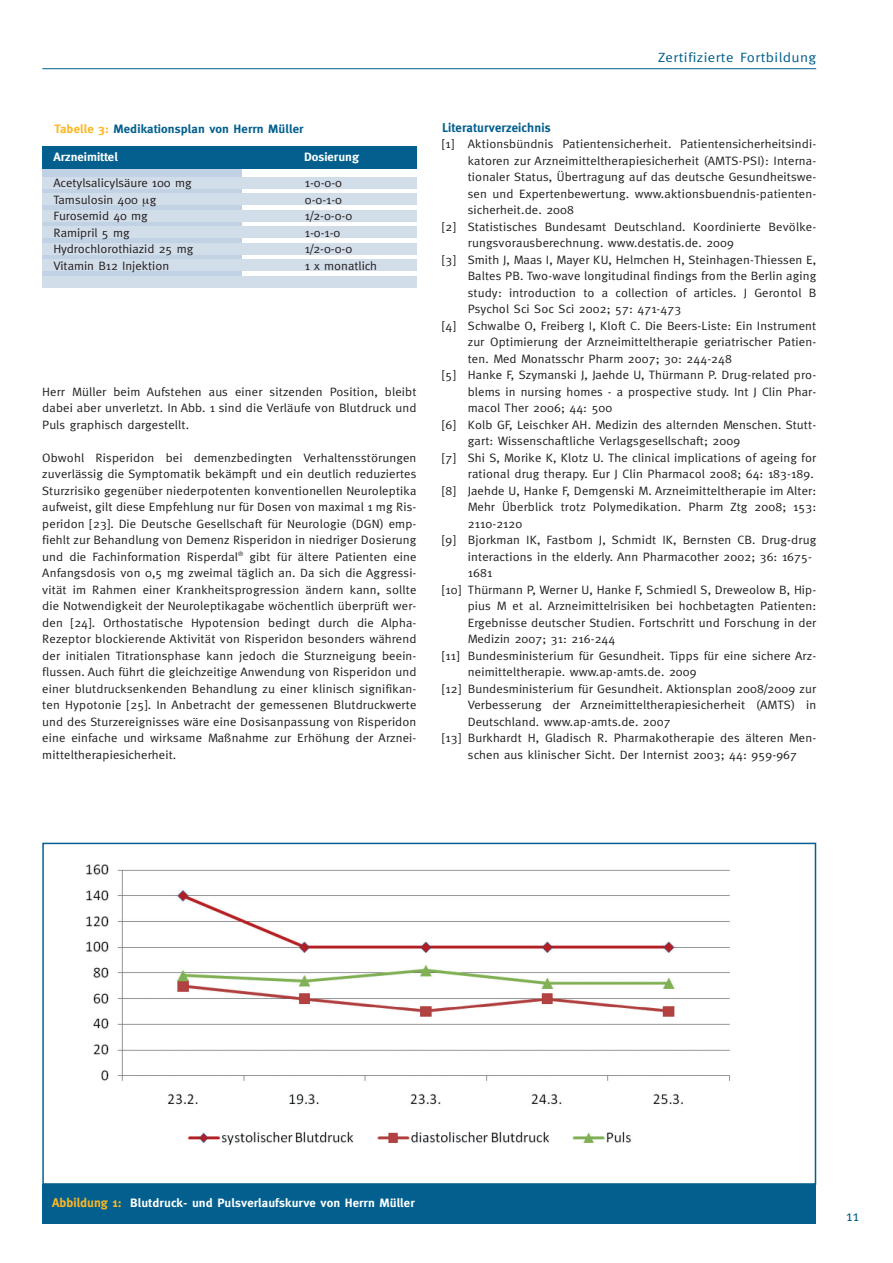
<style>
.page{position:relative;width:893px;height:1263px;background:#fff}
.page>*{position:absolute;margin:0;border:0;box-sizing:border-box;transform-origin:0 0}
.t1{font:15px "Meta";color:#03608e}
.t2{font:13.5px "Meta";letter-spacing:.025em;color:#03608e;scale:1.11 1}
.t3{font:700 12.75px "Meta";letter-spacing:.01em;color:#03608e}
.t4{font:12.15px/16.5px "Meta";letter-spacing:.01em;color:#231f20;text-align:justify;scale:1.05 1}
.t5{font:700 12.15px "Meta";letter-spacing:.01em;color:#fff;scale:1.05 1}
.t6{font:700 12.15px "Meta";letter-spacing:.01em;color:#03608e;scale:1.05 1}
.s1{color:#fcb825}
.s2{font-size:12.75px;color:#fcb825}
</style>
<div class="page">
<hr style="left:42px;top:68px;width:774px;height:1px;background:#03608e">
<img style="left:86px;top:864px;width:644px;height:282px">
<div style="left:42px;top:843px;width:774px;height:342px;border:2px solid #03608e"></div>
<div style="left:42px;top:1184px;width:774px;height:39px;background:#03608e"></div>
<div style="left:42px;top:158px;width:200px;height:125px;background:#c0d2e3"></div>
<div style="left:42px;top:177px;width:374px;height:12px;background:#d2ddea"></div>
<div style="left:42px;top:194px;width:374px;height:11px;background:#d2ddea"></div>
<div style="left:42px;top:210px;width:374px;height:12px;background:#d2ddea"></div>
<div style="left:42px;top:227px;width:374px;height:11px;background:#d2ddea"></div>
<div style="left:42px;top:243px;width:374px;height:12px;background:#d2ddea"></div>
<div style="left:42px;top:260px;width:374px;height:11px;background:#d2ddea"></div>
<div style="left:42px;top:276px;width:374px;height:12px;background:#d2ddea"></div>
<div style="left:42px;top:146px;width:374px;height:23px;background:#03608e"></div>
<p class="t6" style="left:54px;top:124px;width:239px"><span class="s1">Tabelle 3:</span> Medikationsplan von Herrn Müller</p>
<p class="t5" style="left:53px;top:152px;width:63px">Arzneimittel</p>
<p class="t5" style="left:304px;top:152px;width:54px">Dosierung</p>
<p class="t4" style="left:305px;top:176px;width:70px;text-align:left">1-0-0-0<br>0-0-1-0<br>1/2-0-0-0<br>1-0-1-0<br>1/2-0-0-0<br>1 x monatlich</p>
<p class="t4" style="left:53px;top:176px;width:135px;text-align:left">Acetylsalicylsäure 100 mg<br>Tamsulosin 400 g<br>Furosemid 40 mg<br>Ramipril 5 mg<br>Hydrochlorothiazid 25 mg<br>Vitamin B12 Injektion</p>
<p class="t4" style="left:42px;top:384px;width:358px">Herr Müller beim Aufstehen aus einer sitzenden Position, bleibt dabei aber unverletzt. In Abb. 1 sind die Verläufe von Blutdruck und Puls graphisch dargestellt.</p>
<p class="t4" style="left:42px;top:450px;width:358px">Obwohl Risperidon bei demenzbedingten Verhaltensstörungen zuverlässig die Symptomatik bekämpft und ein deutlich reduziertes Sturzrisiko gegenüber niederpotenten konventionellen Neuroleptika aufweist, gilt diese Empfehlung nur für Dosen von maximal 1 mg Ris&shy;peridon [23]. Die Deutsche Gesellschaft für Neurologie (DGN) emp&shy;fiehlt zur Behandlung von Demenz Risperidon in niedriger Dosierung und die Fachinformation Risperdal<sup>®</sup> gibt für ältere Patienten eine Anfangsdosis von 0,5 mg zweimal täglich an. Da sich die Aggressi&shy;vität im Rahmen einer Krankheitsprogression ändern kann, sollte die Notwendigkeit der Neuroleptikagabe wöchentlich überprüft wer&shy;den [24]. Orthostatische Hypotension bedingt durch die Alpha-Rezeptor blockierende Aktivität von Risperidon besonders während der initialen Titrationsphase kann jedoch die Sturzneigung beein&shy;flussen. Auch führt die gleichzeitige Anwendung von Risperidon und einer blutdrucksenkenden Behandlung zu einer klinisch signifikan&shy;ten Hypotonie [25]. In Anbetracht der gemessenen Blutdruckwerte und des Sturzereignisses wäre eine Dosisanpassung von Risperidon eine einfache und wirksame Maßnahme zur Erhöhung der Arznei&shy;mitteltherapiesicherheit.</p>
<p class="t2" style="left:658px;top:53px;width:144px">Zertifizierte Fortbildung</p>
<p class="t3" style="left:442px;top:122px;width:110px">Literaturverzeichnis</p>
<p class="t4" style="left:442px;top:137px;width:358px">[1] Aktionsbündnis Patientensicherheit. Patientensicherheitsindi-</p>
<p class="t4" style="left:468px;top:153px;width:333px">katoren zur Arzneimitteltherapiesicherheit (AMTS-PSI): Interna-</p>
<p class="t4" style="left:468px;top:170px;width:333px">tionaler Status, Übertragung auf das deutsche Gesundheitswe-</p>
<p class="t4" style="left:468px;top:186px;width:333px">sen und Expertenbewertung. www.aktionsbuendnis-patienten-</p>
<p class="t4" style="left:468px;top:203px;width:103px">sicherheit.de. 2008</p>
<p class="t4" style="left:442px;top:219px;width:358px">[2] Statistisches Bundesamt Deutschland. Koordinierte Bevölke-</p>
<p class="t4" style="left:468px;top:236px;width:255px">rungsvorausberechnung. www.destatis.de. 2009</p>
<p class="t4" style="left:442px;top:252px;width:358px">[3] Smith J, Maas I, Mayer KU, Helmchen H, Steinhagen-Thiessen E,</p>
<p class="t4" style="left:468px;top:269px;width:333px">Baltes PB. Two-wave longitudinal findings from the Berlin aging</p>
<p class="t4" style="left:468px;top:285px;width:333px">study: introduction to a collection of articles. J Gerontol B</p>
<p class="t4" style="left:468px;top:302px;width:205px">Psychol Sci Soc Sci 2002; 57: 471-473</p>
<p class="t4" style="left:442px;top:318px;width:358px">[4] Schwalbe O, Freiberg I, Kloft C. Die Beers-Liste: Ein Instrument</p>
<p class="t4" style="left:468px;top:335px;width:333px">zur Optimierung der Arzneimitteltherapie geriatrischer Patien-</p>
<p class="t4" style="left:468px;top:351px;width:253px">ten. Med Monatsschr Pharm 2007; 30: 244-248</p>
<p class="t4" style="left:442px;top:368px;width:358px">[5] Hanke F, Szymanski J, Jaehde U, Thürmann P. Drug-related pro-</p>
<p class="t4" style="left:468px;top:384px;width:333px">blems in nursing homes - a prospective study. Int J Clin Phar-</p>
<p class="t4" style="left:468px;top:401px;width:139px">macol Ther 2006; 44: 500</p>
<p class="t4" style="left:442px;top:417px;width:358px">[6] Kolb GF, Leischker AH. Medizin des alternden Menschen. Stutt-</p>
<p class="t4" style="left:468px;top:434px;width:261px">gart: Wissenschaftliche Verlagsgesellschaft; 2009</p>
<p class="t4" style="left:442px;top:450px;width:358px">[7] Shi S, Morike K, Klotz U. The clinical implications of ageing for</p>
<p class="t4" style="left:468px;top:467px;width:331px">rational drug therapy. Eur J Clin Pharmacol 2008; 64: 183-189.</p>
<p class="t4" style="left:442px;top:483px;width:358px">[8] Jaehde U, Hanke F, Demgenski M. Arzneimitteltherapie im Alter:</p>
<p class="t4" style="left:468px;top:500px;width:333px">Mehr Überblick trotz Polymedikation. Pharm Ztg 2008; 153:</p>
<p class="t4" style="left:468px;top:516px;width:53px">2110-2120</p>
<p class="t4" style="left:442px;top:533px;width:358px">[9] Bjorkman IK, Fastbom J, Schmidt IK, Bernsten CB. Drug-drug</p>
<p class="t4" style="left:468px;top:549px;width:329px">interactions in the elderly. Ann Pharmacother 2002; 36: 1675-</p>
<p class="t4" style="left:468px;top:566px;width:25px">1681</p>
<p class="t4" style="left:442px;top:582px;width:358px">[10] Thürmann P, Werner U, Hanke F, Schmiedl S, Dreweolow B, Hip-</p>
<p class="t4" style="left:468px;top:599px;width:333px">pius M et al. Arzneimittelrisiken bei hochbetagten Patienten:</p>
<p class="t4" style="left:468px;top:615px;width:333px">Ergebnisse deutscher Studien. Fortschritt und Forschung in der</p>
<p class="t4" style="left:468px;top:632px;width:142px">Medizin 2007; 31: 216-244</p>
<p class="t4" style="left:442px;top:648px;width:358px">[11] Bundesministerium für Gesundheit. Tipps für eine sichere Arz-</p>
<p class="t4" style="left:468px;top:665px;width:219px">neimitteltherapie. www.ap-amts.de. 2009</p>
<p class="t4" style="left:442px;top:681px;width:358px">[12] Bundesministerium für Gesundheit. Aktionsplan 2008/2009 zur</p>
<p class="t4" style="left:468px;top:698px;width:333px">Verbesserung der Arzneimitteltherapiesicherheit (AMTS) in</p>
<p class="t4" style="left:468px;top:714px;width:195px">Deutschland. www.ap-amts.de. 2007</p>
<p class="t4" style="left:442px;top:731px;width:358px">[13] Burkhardt H, Gladisch R. Pharmakotherapie des älteren Men-</p>
<p class="t4" style="left:468px;top:747px;width:315px">schen aus klinischer Sicht. Der Internist 2003; 44: 959-967</p>
<p class="t5" style="left:52px;top:1197px;width:347px"><span class="s2">Abbildung 1:</span> Blutdruck- und Pulsverlaufskurve von Herrn Müller</p>
<p class="t1" style="left:846px;top:1210px;width:14px">11</p>
</div>
